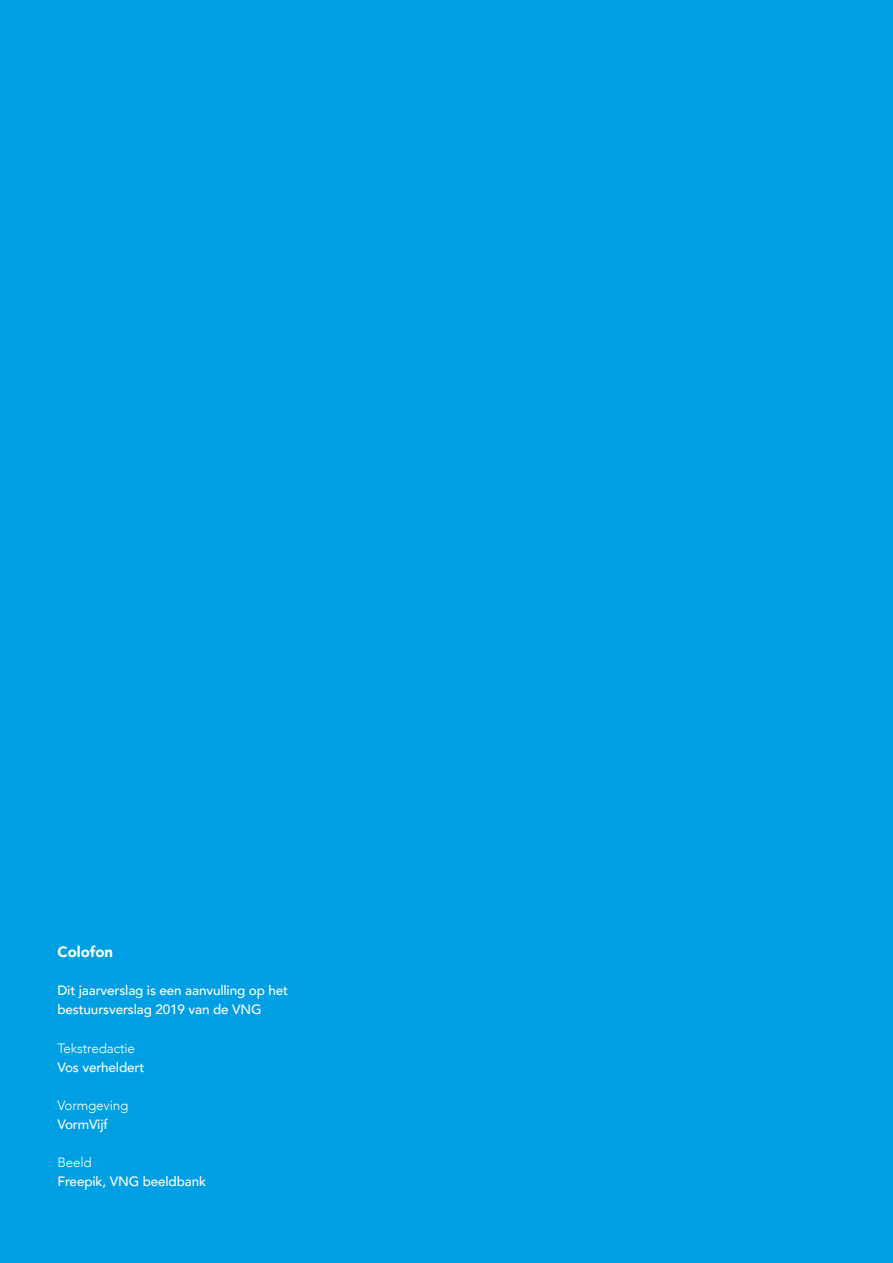
<style>
.page{position:relative;width:893px;height:1263px;background:#009fe3}
.page>*{position:absolute;margin:0;border:0;box-sizing:border-box;transform-origin:0 0}
.t1{font:900 15px "Avenir";color:#fff}
.t2{font:500 13.5px/19.2px "Avenir";letter-spacing:-.01em;color:#fff}
.t3{font:300 13.5px "Avenir";letter-spacing:-.01em;color:#fff}
</style>
<div class="page">
<p class="t1" style="left:57px;top:939px;width:57px">Colofon</p>
<p class="t2" style="left:57px;top:980px;width:232px">Dit jaarverslag is een aanvulling op het bestuursverslag 2019 van de VNG</p>
<p class="t3" style="left:57px;top:1040px;width:79px">Tekstredactie</p>
<p class="t2" style="left:57px;top:1056px;width:89px">Vos verheldert</p>
<p class="t3" style="left:57px;top:1097px;width:73px">Vormgeving</p>
<p class="t2" style="left:57px;top:1114px;width:52px">VormVijf</p>
<p class="t3" style="left:57px;top:1155px;width:36px">Beeld</p>
<p class="t2" style="left:57px;top:1171px;width:150px">Freepik, VNG beeldbank</p>
</div>
